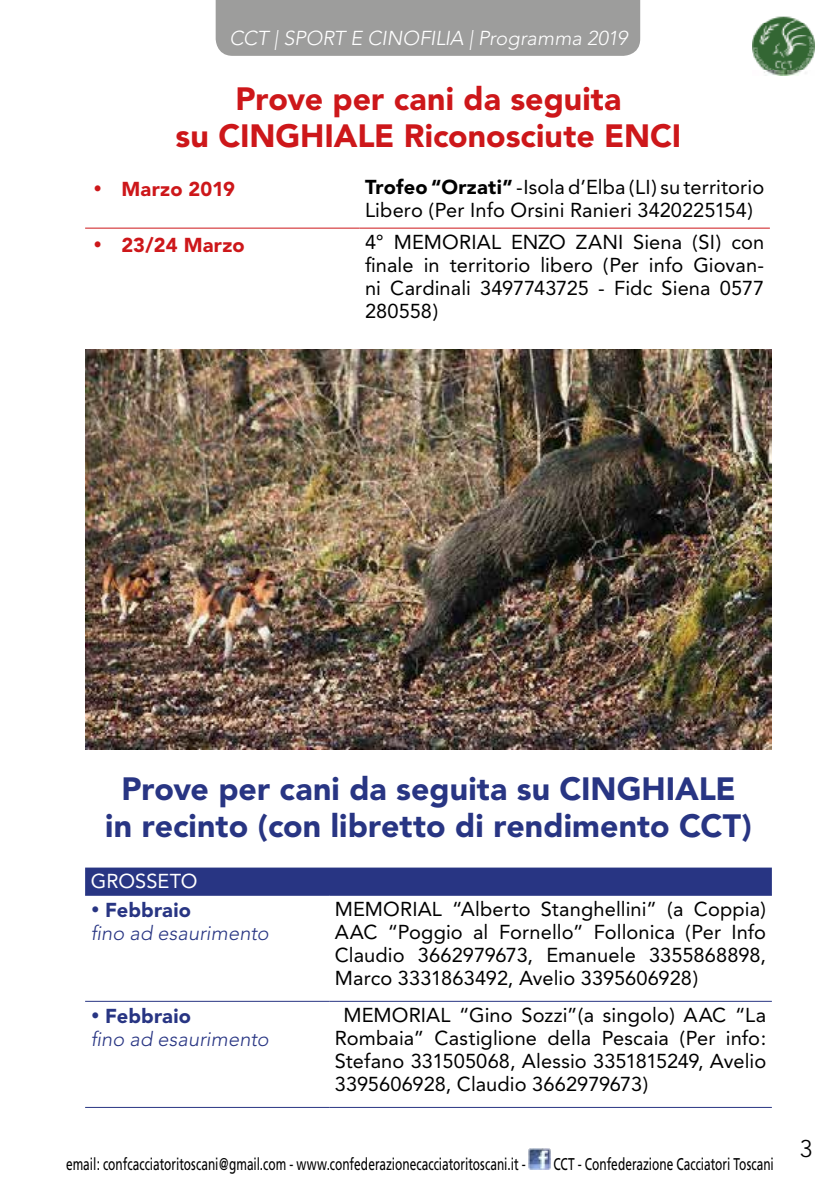
<style>
.page{position:relative;width:840px;height:1191px;background:#fff}
.page>*{position:absolute;margin:0;border:0;box-sizing:border-box;transform-origin:0 0}
.t1{font:900 32px/36.8px "Avenir";color:#283583;text-align:center}
.t2{font:900 32px/36.8px "Avenir";color:#cd171a;text-align:center}
.t3{font:300 24px "Avenir";color:#000}
.t4{font:20px/23px "Avenir";letter-spacing:.005em;color:#000;text-align:justify}
.t5{font:italic 300 20px/23px "Avenir";letter-spacing:.005em;color:#283583}
.t6{font:italic 300 20px "Avenir";letter-spacing:-.005em;color:#fff}
.t7{font:900 20px "Avenir";letter-spacing:.01em;color:#cd171a}
.t8{font:20px "Avenir";color:#fff}
.t9{font:17px "Frutiger";color:#000;scale:.7 1}
.s1{font-weight:900}
.s2{font-weight:900;font-style:normal}
</style>
<div class="page">
<div style="left:215px;top:0;width:424px;height:56px;background:#9d9d9c"></div>
<img style="left:528px;top:1148px;width:22px;height:22px">
<img style="left:752px;top:16px;width:61px;height:60px">
<hr style="left:85px;top:228px;width:274px;height:1px;background:#cd171a">
<hr style="left:359px;top:228px;width:410px;height:1px;background:#cd171a">
<div style="left:85px;top:867px;width:686px;height:27px;background:#283583"></div>
<hr style="left:85px;top:894px;width:244px;height:1px;background:#283583">
<hr style="left:329px;top:894px;width:442px;height:1px;background:#283583">
<hr style="left:85px;top:1000px;width:244px;height:1px;background:#283583">
<hr style="left:329px;top:1000px;width:442px;height:1px;background:#283583">
<hr style="left:85px;top:1107px;width:244px;height:1px;background:#283583">
<hr style="left:329px;top:1107px;width:442px;height:1px;background:#283583">
<img style="left:85px;top:350px;width:686px;height:399px">
<p class="t6" style="left:229px;top:26px;width:399px">CCT | SPORT E CINOFILIA | Programma 2019</p>
<h1 class="t2" style="left:175px;top:81px;width:507px">Prove per cani da seguita<br>su CINGHIALE Riconosciute ENCI</h1>
<p class="t7" style="left:93px;top:177px;width:143px">• Marzo 2019</p>
<p class="t4" style="left:365px;top:175px;width:400px"><span class="s1">Trofeo “Orzati”</span> -Isola d’Elba (LI) su territorio<br>Libero (Per Info Orsini Ranieri 3420225154)</p>
<p class="t7" style="left:93px;top:233px;width:153px">• 23/24 Marzo</p>
<p class="t4" style="left:365px;top:230px;width:400px">4° MEMORIAL ENZO ZANI Siena (SI) con finale in territorio libero (Per info Giovan&shy;ni Cardinali 3497743725 - Fidc Siena 0577<br>280558)</p>
<h1 class="t1" style="left:105px;top:770px;width:647px">Prove per cani da seguita su CINGHIALE in recinto (con libretto di rendimento CCT)</h1>
<p class="t8" style="left:91px;top:869px;width:108px">GROSSETO</p>
<p class="t5" style="left:91px;top:898px;width:179px">• <span class="s2">Febbraio<br></span>fino ad esaurimento</p>
<p class="t4" style="left:334px;top:897px;width:432px">MEMORIAL “Alberto Stanghellini” (a Coppia)<br>AAC “Poggio al Fornello” Follonica (Per Info Claudio 3662979673, Emanuele 3355868898, Marco 3331863492, Avelio 3395606928)</p>
<p class="t5" style="left:91px;top:1004px;width:179px">• <span class="s2">Febbraio<br></span>fino ad esaurimento</p>
<p class="t4" style="left:334px;top:1003px;width:432px;text-indent:9px">MEMORIAL “Gino Sozzi”(a singolo) AAC “La Rombaia” Castiglione della Pescaia (Per info:<br>Stefano 331505068, Alessio 3351815249, Avelio 3395606928, Claudio 3662979673)</p>
<p class="t9" style="left:66px;top:1154px;width:657px">email: confcacciatoritoscani@gmail.com - www.confederazionecacciatoritoscani.it -</p>
<p class="t9" style="left:553px;top:1154px;width:316px">CCT - Confederazione Cacciatori Toscani</p>
<p class="t3" style="left:799px;top:1134px;width:14px">3</p>
</div>
